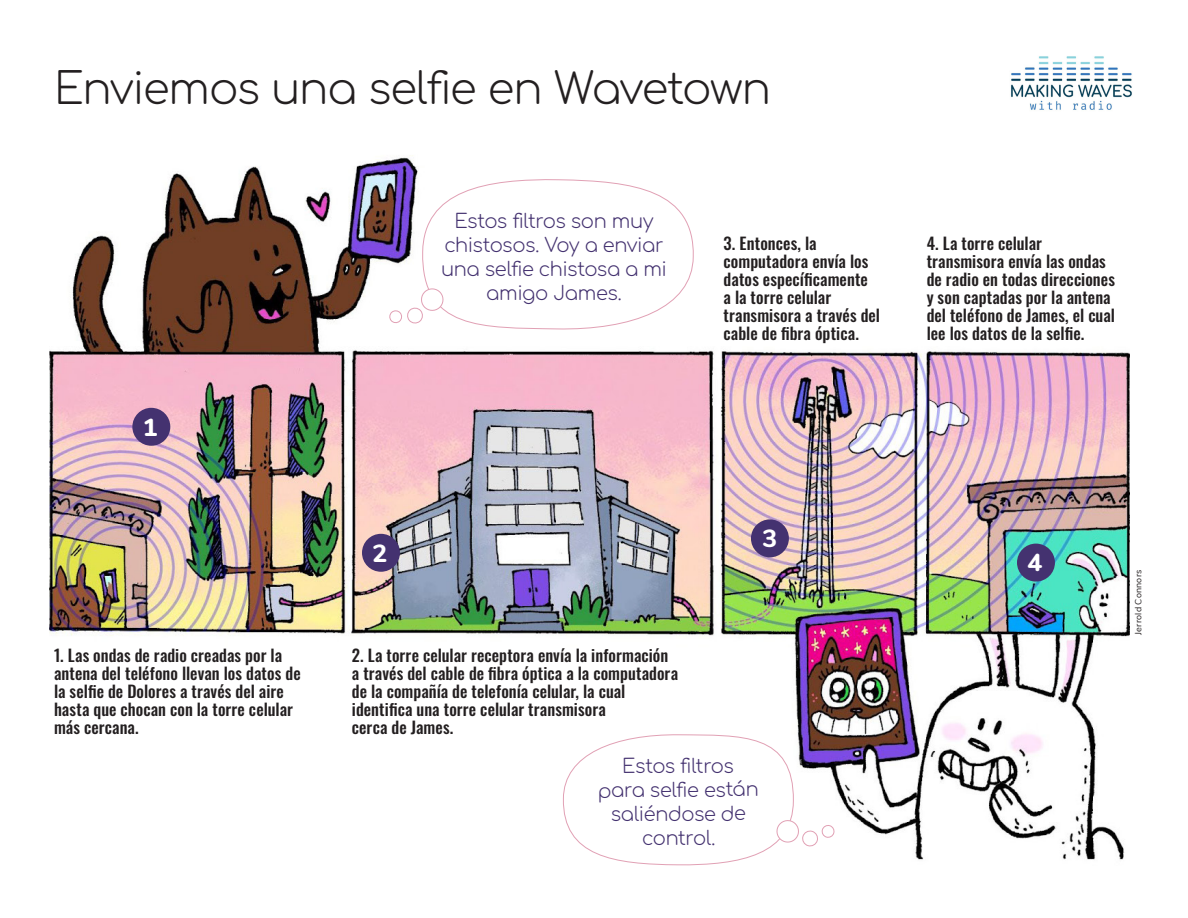
<style>
.page{position:relative;width:1188px;height:918px;background:#fff}
.page>*{position:absolute;margin:0;border:0;box-sizing:border-box;transform-origin:0 0}
.Call_out{font:300 43.5px "Comfortaa";letter-spacing:-.03em;color:#231f20}
.t1{font:800 24.75px "Nunito";color:#fff}
.Call_out-2{font:300 19.5px/24px "Comfortaa";letter-spacing:-.025em;color:#443270;text-align:center}
.t2{font:16.5px/18px "Oswald";letter-spacing:.005em;color:#231f20}
.t3{font:9px "Nunito";letter-spacing:.025em;color:#231f20}
</style>
<div class="page">
<img style="left:1011px;top:56px;width:121px;height:54px">
<img style="left:50px;top:155px;width:1080px;height:705px">
<div style="left:132px;top:408px;width:38px;height:38px;background:#443270;border-radius:50%"></div>
<div style="left:362px;top:534px;width:38px;height:38px;background:#443270;border-radius:50%"></div>
<div style="left:751px;top:519px;width:38px;height:38px;background:#443270;border-radius:50%"></div>
<div style="left:1017px;top:544px;width:38px;height:38px;background:#443270;border-radius:50%"></div>
<svg style="left:389px;top:178px;width:306px;height:153px"></svg>
<svg style="left:563px;top:732px;width:272px;height:134px"></svg>
<h1 class="Call_out" style="left:54px;top:49px;width:719px">Enviemos una selfie en Wavetown</h1>
<h2 class="t1" style="left:143px;top:409px;width:16px">1</h2>
<h1 class="Call_out-2" style="left:441px;top:207px;width:227px">Estos filtros son muy chistosos. Voy a enviar una selfie chistosa a mi amigo James.</h1>
<p class="t2" style="left:724px;top:233px;width:158px">3. Entonces, la computadora envía los datos específicamente<br>a la torre celular transmisora a través del cable de fibra óptica.</p>
<p class="t2" style="left:927px;top:233px;width:190px">4. La torre celular transmisora envía las ondas de radio en todas direcciones y son captadas por la antena del teléfono de James, el cual lee los datos de la selfie.</p>
<h2 class="t1" style="left:373px;top:535px;width:16px">2</h2>
<p class="t2" style="left:54px;top:644px;width:248px">1. Las ondas de radio creadas por la antena del teléfono llevan los datos de la selfie de Dolores a través del aire hasta que chocan con la torre celular más cercana.</p>
<p class="t2" style="left:352px;top:644px;width:328px">2. La torre celular receptora envía la información a través del cable de fibra óptica a la computadora de la compañía de telefonía celular, la cual identifica una torre celular transmisora<br>cerca de James.</p>
<h2 class="t1" style="left:763px;top:520px;width:16px">3</h2>
<h1 class="Call_out-2" style="left:598px;top:751px;width:163px">Estos filtros para selfie están saliéndose de control.</h1>
<h2 class="t1" style="left:1028px;top:544px;width:16px">4</h2>
<p class="t3" style="left:1132px;top:635px;width:67px;rotate:-90deg">Jerrold Connors</p>
</div>
